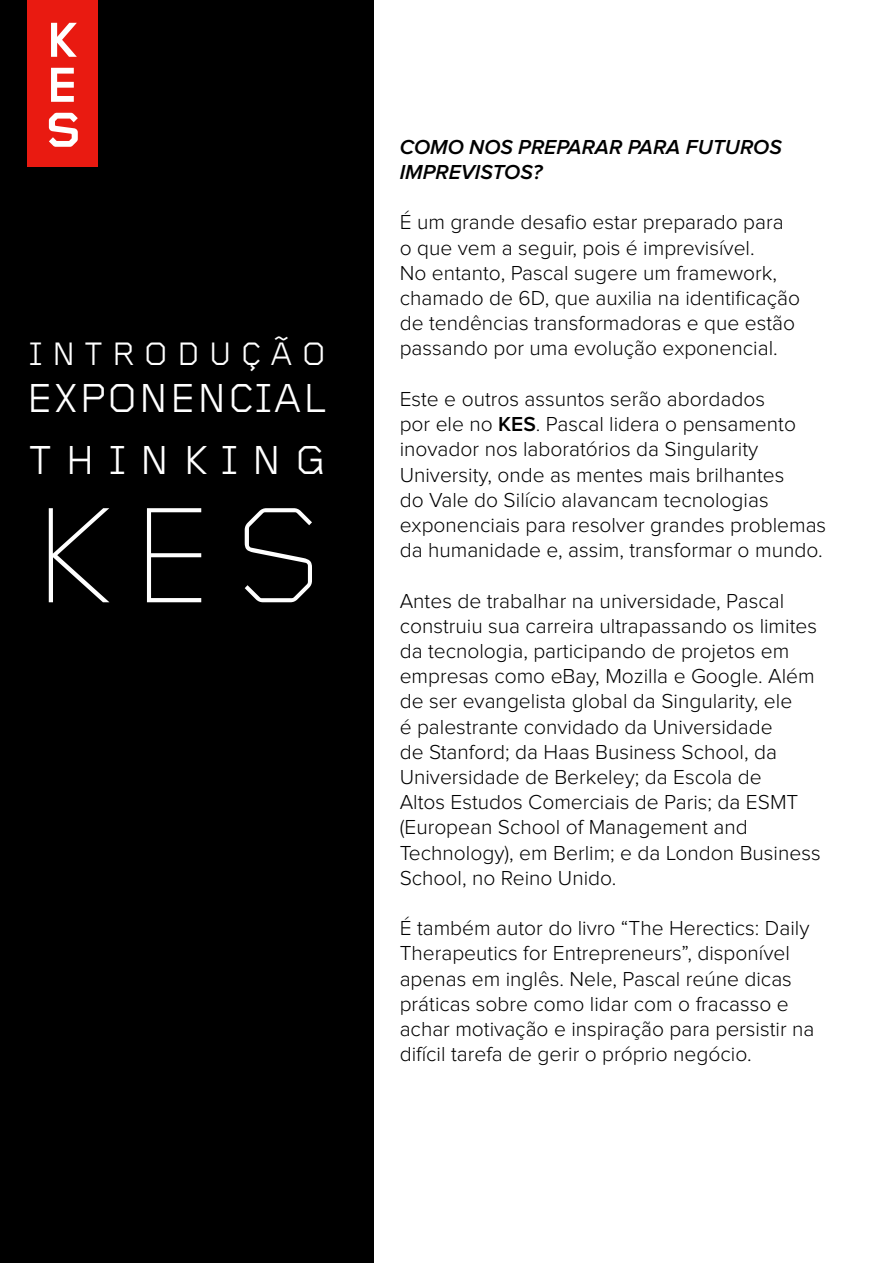
<style>
.page{position:relative;width:893px;height:1263px;background:#fff}
.page>*{position:absolute;margin:0;border:0;box-sizing:border-box;transform-origin:0 0}
.t1{font:300 141px "Foundry Gridnik";color:#fff}
.t2{font:700 51px/45px "Foundry Gridnik";color:#fff;text-align:justify}
.t3{font:42px/61.9px "Foundry Gridnik";letter-spacing:.01em;color:#fff}
.t4{font:33.75px "Foundry Gridnik";letter-spacing:.245em;color:#fff}
.t5{font:300 21px/25.2px "Proxima Nova";color:#000}
.t6{font:italic 600 21px/25.2px "Proxima Nova";color:#000}
.s1{font-weight:600}
</style>
<div class="page">
<div style="left:0;top:0;width:373px;height:1263px;background:#000"></div>
<div style="left:27px;top:0;width:71px;height:167px;background:#e91a11"></div>
<h2 class="t2" style="left:45px;top:20px;width:38px">K E S</h2>
<h3 class="t4" style="left:29px;top:335px;width:299px">INTRODUÇÃO</h3>
<h3 class="t3" style="left:26px;top:369px;width:302px">EXPON EN CIAL<br>THIN KIN G</h3>
<h1 class="t1" style="left:32px;top:479px;width:292px">KES</h1>
<p class="t6" style="left:400px;top:135px;width:384px">COMO NOS PREPARAR PARA FUTUROS<br>IMPREVISTOS?</p>
<p class="t5" style="left:400px;top:211px;width:402px">É um grande desafio estar preparado para o que vem a seguir, pois é imprevisível.<br>No entanto, Pascal sugere um framework, chamado de 6D, que auxilia na identificação de tendências transformadoras e que estão passando por uma evolução exponencial.</p>
<p class="t5" style="left:400px;top:387px;width:428px">Este e outros assuntos serão abordados<br>por ele no <span class="s1">KES</span>. Pascal lidera o pensamento inovador nos laboratórios da Singularity University, onde as mentes mais brilhantes<br>do Vale do Silício alavancam tecnologias exponenciais para resolver grandes problemas da humanidade e, assim, transformar o mundo.</p>
<p class="t5" style="left:400px;top:589px;width:422px">Antes de trabalhar na universidade, Pascal construiu sua carreira ultrapassando os limites da tecnologia, participando de projetos em empresas como eBay, Mozilla e Google. Além de ser evangelista global da Singularity, ele<br>é palestrante convidado da Universidade<br>de Stanford; da Haas Business School, da Universidade de Berkeley; da Escola de<br>Altos Estudos Comerciais de Paris; da ESMT (European School of Management and Technology), em Berlim; e da London Business School, no Reino Unido.</p>
<p class="t5" style="left:400px;top:916px;width:416px">É também autor do livro “The Herectics: Daily Therapeutics for Entrepreneurs”, disponível apenas em inglês. Nele, Pascal reúne dicas práticas sobre como lidar com o fracasso e achar motivação e inspiração para persistir na difícil tarefa de gerir o próprio negócio.</p>
</div>
